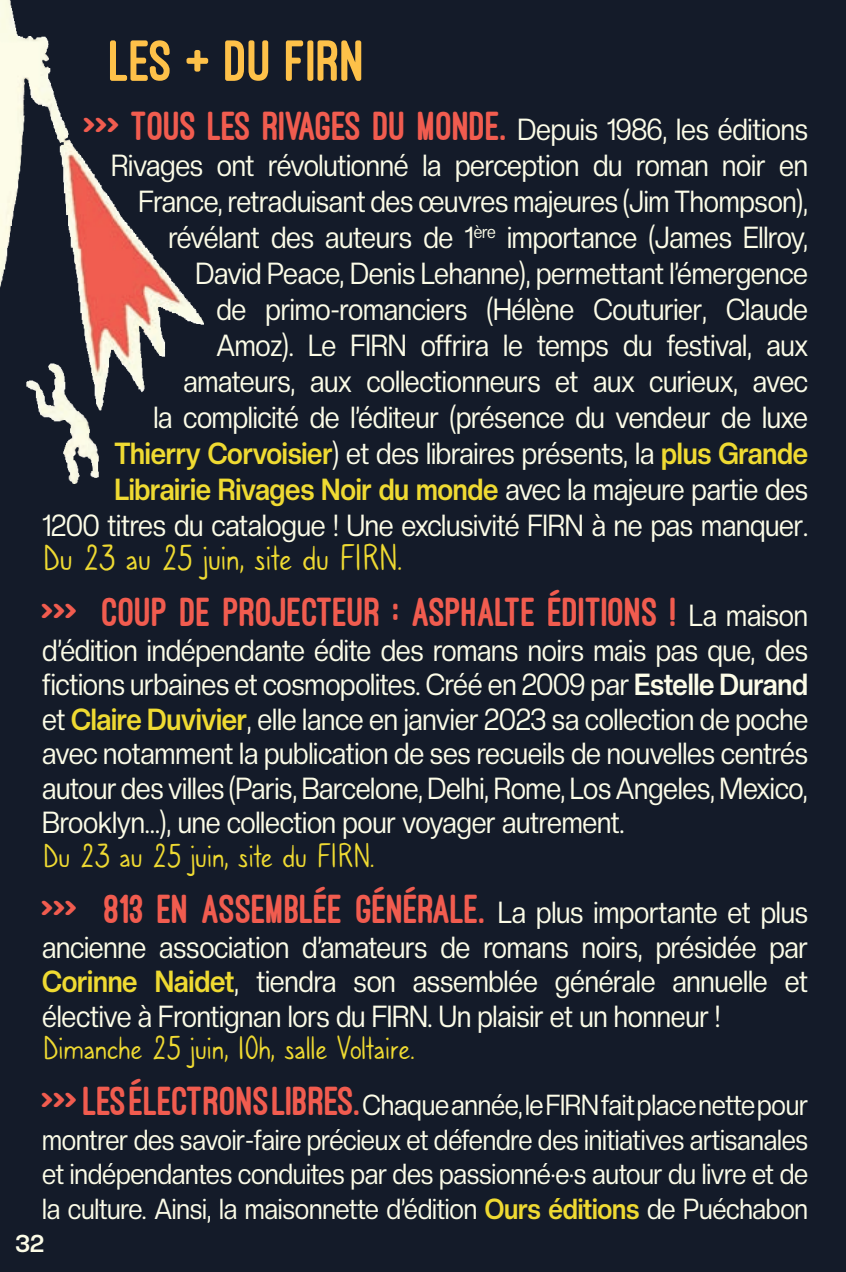
<style>
.page{position:relative;width:846px;height:1272px;background:#fff}
.page>*{position:absolute;margin:0;border:0;box-sizing:border-box;transform-origin:0 0}
.t1{font:800 60px "Ostrich Sans";color:#fec149}
.t2{font:800 42px "Ostrich Sans";letter-spacing:-.01em;color:#f15c4f}
.t3{font:39px "Caroni";letter-spacing:-.03em;color:#efda32}
.t4{font:36px "Caroni";letter-spacing:-.03em;color:#efda32}
.t5{font:30px/36px "Creato Display";letter-spacing:-.01em;color:#fcfce7;text-align:justify;scale:.9 1}
.t6{font:28.5px/34.5px "Creato Display";letter-spacing:-.01em;color:#fcfce7;text-align:justify;scale:.9 1}
.t7{font:700 24px "Creato Display";color:#fcfce7}
.s1{font-family:"Creato Display";font-weight:400;font-size:30px;color:#fcfce7}
.s2{font-weight:700;color:#efda32}
.s3{font-weight:700}
.s4{font-family:"Ostrich Sans";font-weight:800;font-size:42px;color:#f15c4f}
</style>
<div class="page">
<div style="left:0;top:0;width:845px;height:1272px;background:#141b29"></div>
<img style="left:0;top:0;width:203px;height:483px">
<h1 class="t1" style="left:110px;top:29px;width:257px">LES + DU FIRN</h1>
<h2 class="t2" style="left:84px;top:104px;width:724px">&gt;&gt;&gt; TOUS LES RIVAGES DU MONDE. <span class="s1">Depuis 1986, les éditions</span></h2>
<p class="t5" style="left:42px;top:147px;width:852px;text-align:right">Rivages ont révolutionné la perception du roman noir en France, retraduisant des œuvres majeures (Jim Thompson), révélant des auteurs de 1<sup>ère</sup> importance (James Ellroy,<br>David Peace, Denis Lehanne), permettant l’émergence<br>de primo-romanciers (Hélène Couturier, Claude<br>Amoz). Le FIRN offrira le temps du festival, aux<br>amateurs, aux collectionneurs et aux curieux, avec<br>la complicité de l’éditeur (présence du vendeur de luxe<br><span class="s2">Thierry Corvoisier</span>) et des libraires présents, la <span class="s2">plus Grande Librairie Rivages Noir du monde</span> avec la majeure partie des<br>1200 titres du catalogue ! Une exclusivité FIRN à ne pas manquer.</p>
<h3 class="t3" style="left:42px;top:537px;width:361px">Du 23 au 25 juin, site du FIRN.</h3>
<h2 class="t2" style="left:42px;top:590px;width:767px">&gt;&gt;&gt; COUP DE PROJECTEUR : ASPHALTE ÉDITIONS ! <span class="s1">La maison</span></h2>
<p class="t5" style="left:42px;top:632px;width:852px;line-height:34.5px">d’édition indépendante édite des romans noirs mais pas que, des fictions urbaines et cosmopolites. Créé en 2009 par <span class="s3">Estelle Durand </span>et <span class="s2">Claire Duvivier</span>, elle lance en janvier 2023 sa collection de poche avec notamment la publication de ses recueils de nouvelles centrés autour des villes (Paris, Barcelone, Delhi, Rome, Los Angeles, Mexico, Brooklyn…), une collection pour voyager autrement.</p>
<p class="t4" style="left:42px;top:837px;width:333px">Du 23 au 25 juin, site du FIRN.</p>
<h2 class="t2" style="left:42px;top:887px;width:767px">&gt;&gt;&gt; 813 EN ASSEMBLÉE GÉNÉRALE. <span class="s1">La plus importante et plus</span></h2>
<p class="t5" style="left:42px;top:929px;width:852px;line-height:34.5px">ancienne association d’amateurs de romans noirs, présidée par <span class="s2">Corinne Naidet</span>, tiendra son assemblée générale annuelle et élective à Frontignan lors du FIRN. Un plaisir et un honneur !</p>
<p class="t4" style="left:42px;top:1029px;width:374px">Dimanche 25 juin, 10h, salle Voltaire.</p>
<p class="t6" style="left:42px;top:1087px;width:852px"><span class="s4">&gt;&gt;&gt; LES ÉLECTRONS LIBRES.</span> Chaque année, le FIRN fait place nette pour montrer des savoir-faire précieux et défendre des initiatives artisanales et indépendantes conduites par des passionné·e·s autour du livre et de la culture. Ainsi, la maisonnette d’édition <span class="s2">Ours éditions</span> de Puéchabon</p>
<p class="t7" style="left:16px;top:1229px;width:30px">32</p>
</div>
